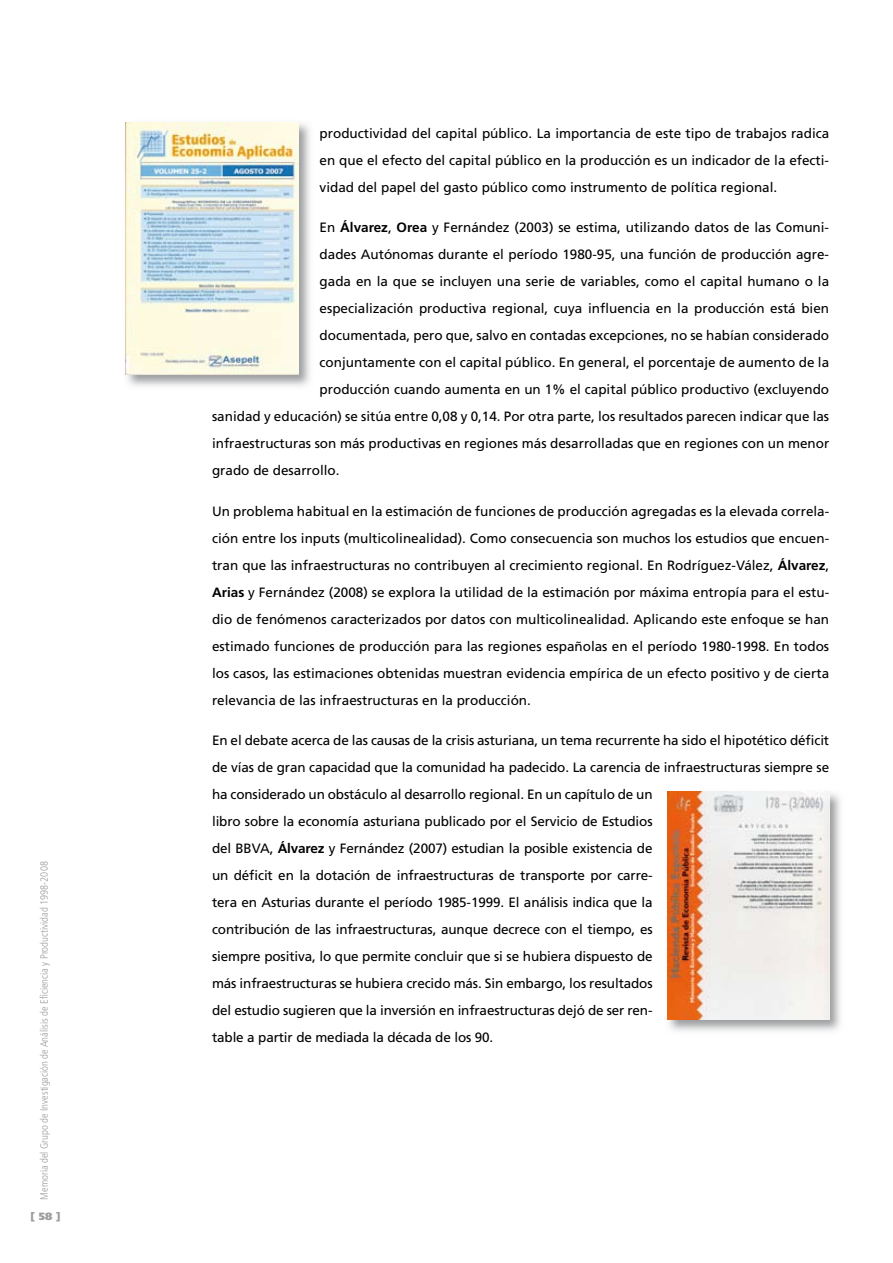
<style>
.page{position:relative;width:893px;height:1263px;background:#fff}
.page>*{position:absolute;margin:0;border:0;box-sizing:border-box;transform-origin:0 0}
.t1{font:13.5px/27px "Frutiger LT Std";letter-spacing:-.01em;color:#000;text-align:justify}
.t2{font:300 condensed 10.5px "Frutiger LT Std";color:#9c9d9f}
.t3{font:900 10.5px "Frutiger LT Std";color:#9c9d9f}
.s1{font-weight:700}
</style>
<div class="page">
<img style="left:125px;top:122px;width:185px;height:265px">
<img style="left:126px;top:122px;width:172px;height:252px">
<img style="left:667px;top:791px;width:174px;height:240px">
<img style="left:667px;top:792px;width:162px;height:228px">
<p class="t2" style="left:38px;top:1199px;width:340px;rotate:-90deg">Memoria del Grupo de Investigación de Análisis de Eficiencia y Productividad 1998-2008</p>
<p class="t3" style="left:31px;top:1210px;width:6px">[</p>
<p class="t3" style="left:56px;top:1210px;width:6px">]</p>
<p class="t1" style="left:320px;top:120px;width:511px">productividad del capital público. La importancia de este tipo de trabajos radica en que el efecto del capital público en la producción es un indicador de la efecti&shy;vidad del papel del gasto público como instrumento de política regional.</p>
<p class="t1" style="left:320px;top:214px;width:511px">En <span class="s1">Álvarez</span>, <span class="s1">Orea</span> y Fernández (2003) se estima, utilizando datos de las Comuni-</p>
<p class="t1" style="left:320px;top:241px;width:511px">dades Autónomas durante el período 1980-95, una función de producción agre-</p>
<p class="t1" style="left:320px;top:268px;width:511px">gada en la que se incluyen una serie de variables, como el capital humano o la</p>
<p class="t1" style="left:320px;top:295px;width:511px">especialización productiva regional, cuya influencia en la producción está bien</p>
<p class="t1" style="left:320px;top:322px;width:511px">documentada, pero que, salvo en contadas excepciones, no se habían considerado</p>
<p class="t1" style="left:320px;top:349px;width:511px">conjuntamente con el capital público. En general, el porcentaje de aumento de la</p>
<p class="t1" style="left:320px;top:376px;width:511px">producción cuando aumenta en un 1% el capital público productivo (excluyendo</p>
<p class="t1" style="left:212px;top:403px;width:619px">sanidad y educación) se sitúa entre 0,08 y 0,14. Por otra parte, los resultados parecen indicar que las</p>
<p class="t1" style="left:212px;top:430px;width:619px">infraestructuras son más productivas en regiones más desarrolladas que en regiones con un menor</p>
<p class="t1" style="left:212px;top:457px;width:129px">grado de desarrollo.</p>
<p class="t1" style="left:212px;top:498px;width:619px">Un problema habitual en la estimación de funciones de producción agregadas es la elevada correla&shy;ción entre los inputs (multicolinealidad). Como consecuencia son muchos los estudios que encuen&shy;tran que las infraestructuras no contribuyen al crecimiento regional. En Rodríguez-Vález, <span class="s1">Álvarez</span>, <span class="s1">Arias</span> y Fernández (2008) se explora la utilidad de la estimación por máxima entropía para el estu&shy;dio de fenómenos caracterizados por datos con multicolinealidad. Aplicando este enfoque se han estimado funciones de producción para las regiones españolas en el período 1980-1998. En todos los casos, las estimaciones obtenidas muestran evidencia empírica de un efecto positivo y de cierta relevancia de las infraestructuras en la producción.</p>
<p class="t1" style="left:212px;top:727px;width:619px;text-align:left">En el debate acerca de las causas de la crisis asturiana, un tema recurrente ha sido el hipotético déficit de vías de gran capacidad que la comunidad ha padecido. La carencia de infraestructuras siempre se ha considerado un obstáculo al desarrollo regional. En un capítulo de un<br>libro sobre la economía asturiana publicado por el Servicio de Estudios<br>del BBVA, <span class="s1">Álvarez</span> y Fernández (2007) estudian la posible existencia de<br>un déficit en la dotación de infraestructuras de transporte por carre-<br>tera en Asturias durante el período 1985-1999. El análisis indica que la<br>contribución de las infraestructuras, aunque decrece con el tiempo, es<br>siempre positiva, lo que permite concluir que si se hubiera dispuesto de<br>más infraestructuras se hubiera crecido más. Sin embargo, los resultados<br>del estudio sugieren que la inversión en infraestructuras dejó de ser ren-<br>table a partir de mediada la década de los 90.</p>
</div>
